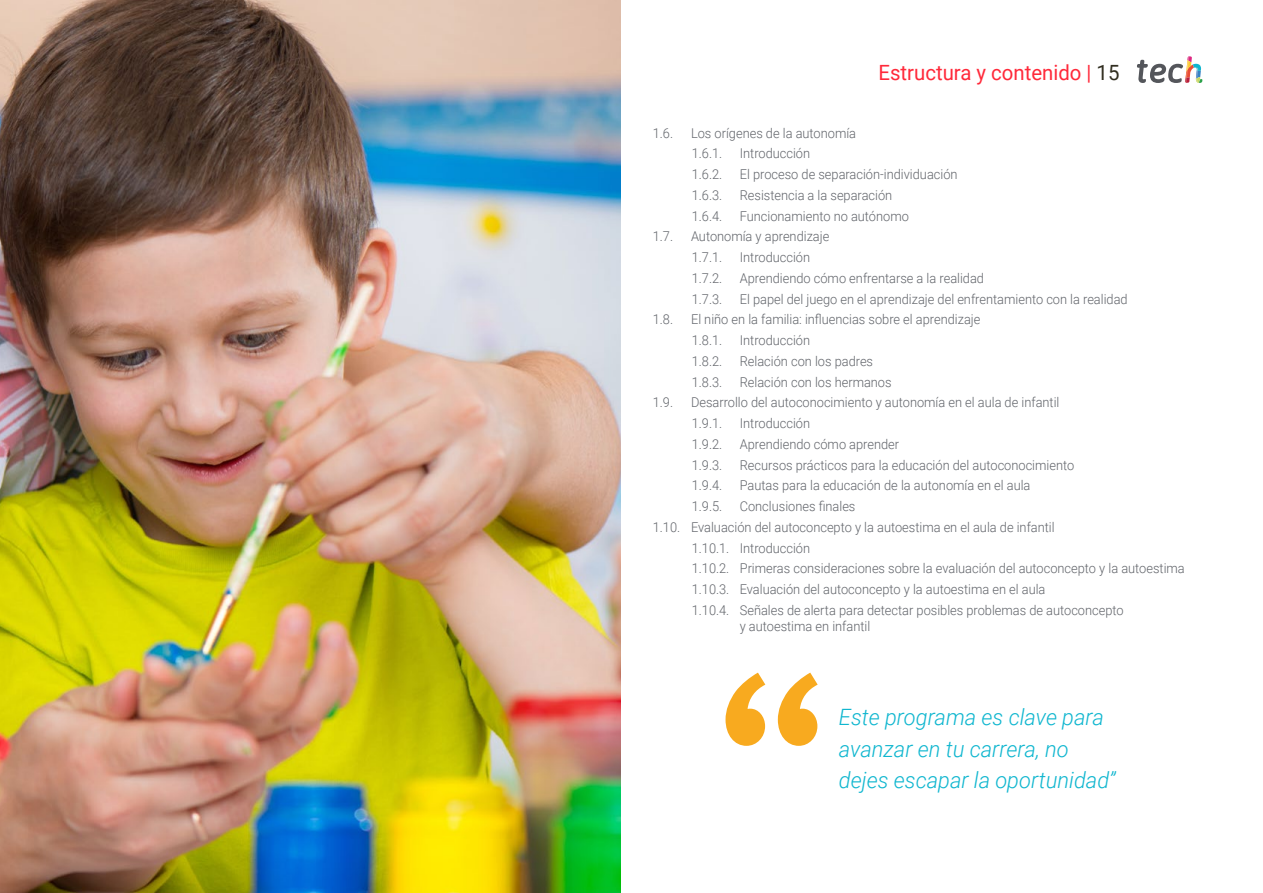
<style>
.page{position:relative;width:1263px;height:893px;background:#fff}
.page>*{position:absolute;margin:0;border:0;box-sizing:border-box;transform-origin:0 0}
.t1{font:italic 300 22.5px/31.5px "Roboto";color:#0fb6cf}
.t2{font:21px "Roboto";color:#ff293a}
.t3{font:300 13.5px/20.7px "Roboto";color:#61646a;scale:.95 1}
.s1{color:#312e20}
</style>
<div class="page">
<svg style="left:1137px;top:56px;width:65px;height:27px"></svg>
<img style="left:0;top:0;width:621px;height:893px">
<svg style="left:725px;top:673px;width:93px;height:73px"></svg>
<p class="t3" style="left:653px;top:122px;width:23px">1.6.</p>
<p class="t3" style="left:691px;top:122px;width:175px">Los orígenes de la autonomía<br>1.6.1.</p>
<p class="t3" style="left:740px;top:143px;width:76px">Introducción</p>
<h2 class="t2" style="left:878px;top:57px;width:242px">Estructura y contenido | <span class="s1">15</span></h2>
<p class="t3" style="left:692px;top:164px;width:34px">1.6.2.</p>
<p class="t3" style="left:740px;top:164px;width:231px">El proceso de separación-individuación</p>
<p class="t3" style="left:692px;top:184px;width:34px">1.6.3.</p>
<p class="t3" style="left:740px;top:184px;width:162px">Resistencia a la separación</p>
<p class="t3" style="left:692px;top:205px;width:34px">1.6.4.</p>
<p class="t3" style="left:740px;top:205px;width:180px">Funcionamiento no autónomo</p>
<p class="t3" style="left:653px;top:226px;width:23px">1.7.</p>
<p class="t3" style="left:691px;top:226px;width:147px">Autonomía y aprendizaje<br>1.7.1.</p>
<p class="t3" style="left:740px;top:247px;width:76px">Introducción</p>
<p class="t3" style="left:692px;top:267px;width:34px">1.7.2.</p>
<p class="t3" style="left:740px;top:267px;width:259px">Aprendiendo cómo enfrentarse a la realidad</p>
<p class="t3" style="left:692px;top:288px;width:34px">1.7.3.</p>
<p class="t3" style="left:740px;top:288px;width:410px">El papel del juego en el aprendizaje del enfrentamiento con la realidad</p>
<p class="t3" style="left:653px;top:309px;width:23px">1.8.</p>
<p class="t3" style="left:691px;top:309px;width:306px">El niño en la familia: influencias sobre el aprendizaje<br>1.8.1.</p>
<p class="t3" style="left:740px;top:330px;width:76px">Introducción</p>
<p class="t3" style="left:692px;top:350px;width:34px">1.8.2.</p>
<p class="t3" style="left:740px;top:350px;width:142px">Relación con los padres</p>
<p class="t3" style="left:692px;top:371px;width:34px">1.8.3.</p>
<p class="t3" style="left:740px;top:371px;width:161px">Relación con los hermanos</p>
<p class="t3" style="left:653px;top:392px;width:23px">1.9.</p>
<p class="t3" style="left:691px;top:392px;width:389px">Desarrollo del autoconocimiento y autonomía en el aula de infantil<br>1.9.1.</p>
<p class="t3" style="left:740px;top:413px;width:76px">Introducción</p>
<p class="t3" style="left:692px;top:433px;width:34px">1.9.2.</p>
<p class="t3" style="left:740px;top:433px;width:169px">Aprendiendo cómo aprender</p>
<p class="t3" style="left:692px;top:454px;width:34px">1.9.3.</p>
<p class="t3" style="left:740px;top:454px;width:354px">Recursos prácticos para la educación del autoconocimiento</p>
<p class="t3" style="left:692px;top:475px;width:34px">1.9.4.</p>
<p class="t3" style="left:740px;top:475px;width:307px">Pautas para la educación de la autonomía en el aula</p>
<p class="t3" style="left:692px;top:496px;width:34px">1.9.5.</p>
<p class="t3" style="left:740px;top:496px;width:123px">Conclusiones finales</p>
<p class="t3" style="left:653px;top:516px;width:425px">1.10. Evaluación del autoconcepto y la autoestima en el aula de infantil</p>
<p class="t3" style="left:692px;top:537px;width:126px">1.10.1. Introducción</p>
<p class="t3" style="left:692px;top:558px;width:520px">1.10.2. Primeras consideraciones sobre la evaluación del autoconcepto y la autoestima</p>
<p class="t3" style="left:692px;top:579px;width:374px">1.10.3. Evaluación del autoconcepto y la autoestima en el aula</p>
<p class="t3" style="left:692px;top:599px;width:456px">1.10.4. Señales de alerta para detectar posibles problemas de autoconcepto</p>
<p class="t3" style="left:740px;top:616px;width:139px">y autoestima en infantil</p>
<h1 class="t1" style="left:839px;top:700px;width:278px">Este programa es clave para avanzar en tu carrera, no dejes escapar la oportunidad”</h1>
</div>
